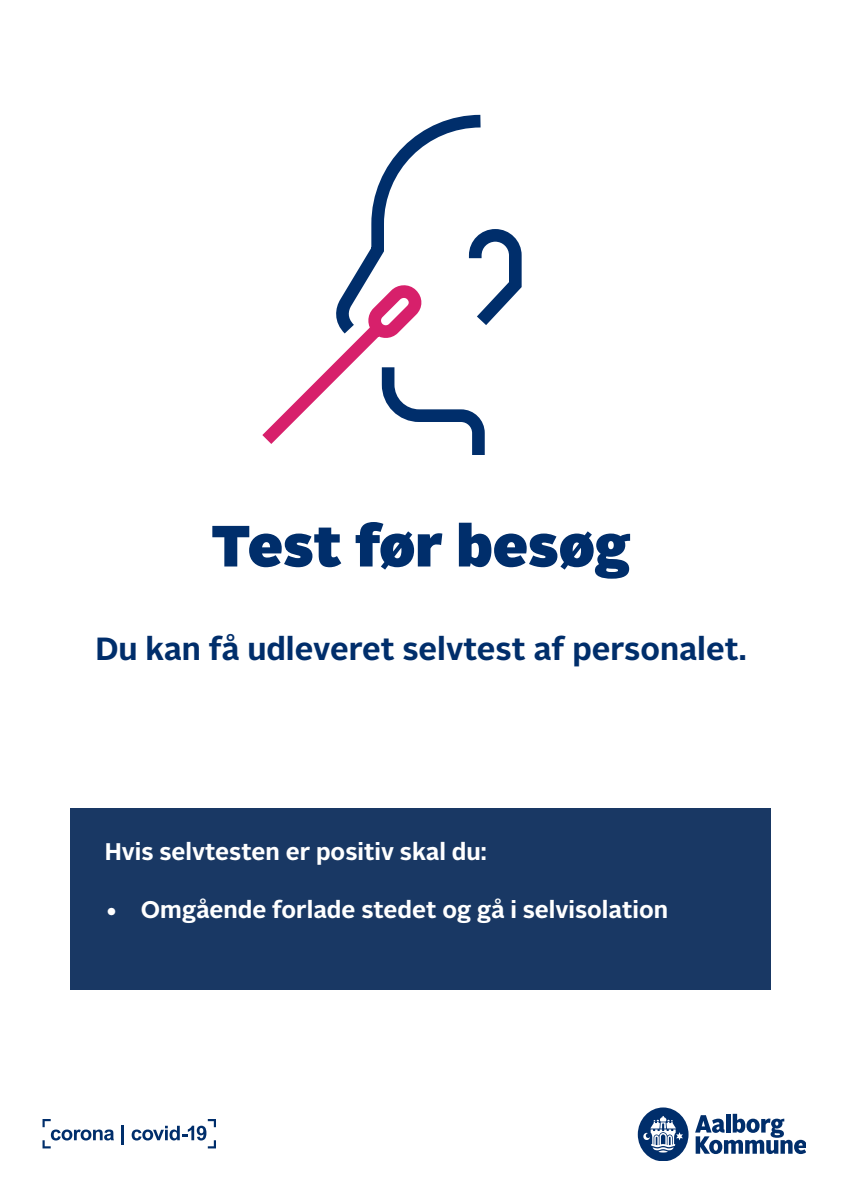
<style>
.page{position:relative;width:842px;height:1191px;background:#fff}
.page>*{position:absolute;margin:0;border:0;box-sizing:border-box;transform-origin:0 0}
.t1{font:900 58px "Alright Sans";color:#002e6b}
.t2{font:700 32px "Alright Sans";color:#002e6b}
.t3{font:700 24px "Alright Sans";color:#fff}
</style>
<div class="page">
<svg style="left:695px;top:1113px;width:111px;height:41px"></svg>
<svg style="left:638px;top:1107px;width:50px;height:53px"></svg>
<div style="left:71px;top:808px;width:700px;height:181px;background:#193864"></div>
<svg style="left:43px;top:1119px;width:71px;height:29px"></svg>
<svg style="left:122px;top:1125px;width:2px;height:19px"></svg>
<svg style="left:132px;top:1119px;width:84px;height:29px"></svg>
<svg style="left:356px;top:114px;width:166px;height:341px"></svg>
<svg style="left:262px;top:273px;width:172px;height:182px"></svg>
<p class="t1" style="left:211px;top:504px;width:421px">Test før besøg</p>
<p class="t2" style="left:95px;top:626px;width:653px">Du kan få udleveret selvtest af personalet.</p>
<p class="t3" style="left:105px;top:835px;width:383px">Hvis selvtesten er positiv skal du:</p>
<p class="t3" style="left:105px;top:893px;width:565px">• Omgående forlade stedet og gå i selvisolation</p>
</div>
